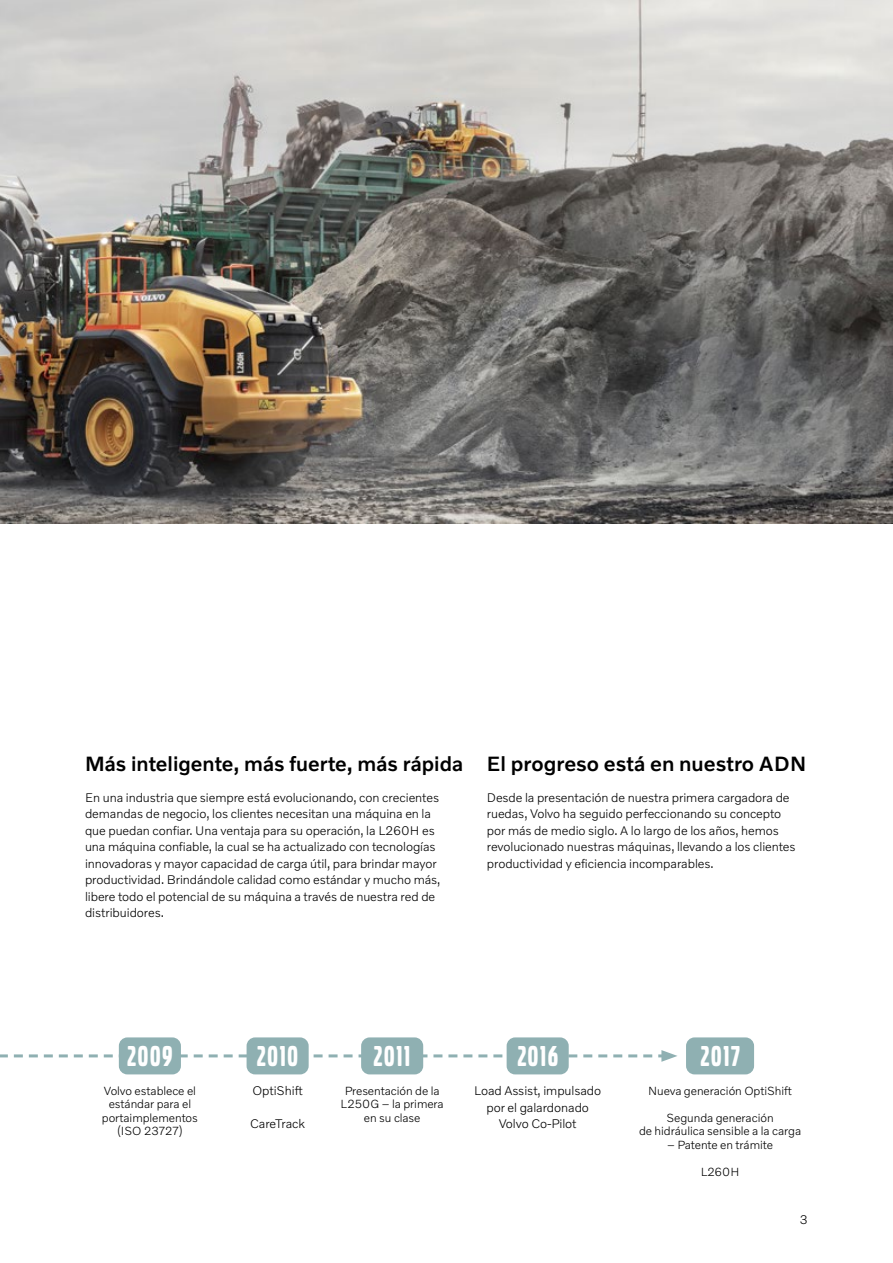
<style>
.page{position:relative;width:893px;height:1263px;background:#fff}
.page>*{position:absolute;margin:0;border:0;box-sizing:border-box;transform-origin:0 0}
.t1{font:30px "Volvo Broad Pro";letter-spacing:.06em;color:#fff}
.t2{font:500 21px "Volvo Novum";color:#000}
.t3{font:300 12.75px/16.5px "Volvo Novum";letter-spacing:-.005em;color:#000}
.t4{font:300 12px/13.5px "Volvo Novum";letter-spacing:-.005em;color:#000;text-align:center}
</style>
<div class="page">
<svg style="left:0;top:1050px;width:677px;height:12px"></svg>
<img style="left:0;top:0;width:893px;height:523px">
<div style="left:507px;top:1037px;width:62px;height:37px;background:#8fb0b2;border-radius:9px"></div>
<div style="left:361px;top:1037px;width:62px;height:37px;background:#8fb0b2;border-radius:9px"></div>
<div style="left:247px;top:1037px;width:62px;height:37px;background:#8fb0b2;border-radius:9px"></div>
<div style="left:119px;top:1037px;width:62px;height:37px;background:#8fb0b2;border-radius:9px"></div>
<div style="left:686px;top:1037px;width:68px;height:37px;background:#8fb0b2;border-radius:9px"></div>
<h2 class="t2" style="left:85px;top:750px;width:723px">Más inteligente, más fuerte, más rápida El progreso está en nuestro ADN</h2>
<p class="t3" style="left:85px;top:789px;width:357px">En una industria que siempre está evolucionando, con crecientes demandas de negocio, los clientes necesitan una máquina en la que puedan confiar. Una ventaja para su operación, la L260H es una máquina confiable, la cual se ha actualizado con tecnologías innovadoras y mayor capacidad de carga útil, para brindar mayor productividad. Brindándole calidad como estándar y mucho más, libere todo el potencial de su máquina a través de nuestra red de distribuidores.</p>
<p class="t3" style="left:487px;top:789px;width:310px">Desde la presentación de nuestra primera cargadora de ruedas, Volvo ha seguido perfeccionando su concepto por más de medio siglo. A lo largo de los años, hemos revolucionado nuestras máquinas, llevando a los clientes productividad y eficiencia incomparables.</p>
<h1 class="t1" style="left:128px;top:1042px;width:46px">2009</h1>
<h1 class="t1" style="left:257px;top:1042px;width:42px">2010</h1>
<h1 class="t1" style="left:374px;top:1042px;width:38px">2011</h1>
<h1 class="t1" style="left:518px;top:1042px;width:42px">2016</h1>
<h1 class="t1" style="left:701px;top:1042px;width:40px">2017</h1>
<p class="t4" style="left:102px;top:1083px;width:98px">Volvo establece el estándar para el portaimplementos (ISO 23727)</p>
<p class="t3" style="left:252px;top:1082px;width:52px">OptiShift</p>
<p class="t4" style="left:341px;top:1083px;width:105px">Presentación de la<br>L250G – la primera en su clase</p>
<p class="t3" style="left:474px;top:1082px;width:128px;text-align:center">Load Assist, impulsado por el galardonado<br>Volvo Co-Pilot</p>
<p class="t4" style="left:648px;top:1083px;width:145px">Nueva generación OptiShift</p>
<p class="t4" style="left:639px;top:1110px;width:164px">Segunda generación<br>de hidráulica sensible a la carga</p>
<p class="t4" style="left:667px;top:1137px;width:107px">– Patente en trámite</p>
<p class="t4" style="left:701px;top:1164px;width:40px">L260H</p>
<p class="t3" style="left:250px;top:1115px;width:56px">CareTrack</p>
<p class="t3" style="left:800px;top:1210px;width:10px">3</p>
</div>
